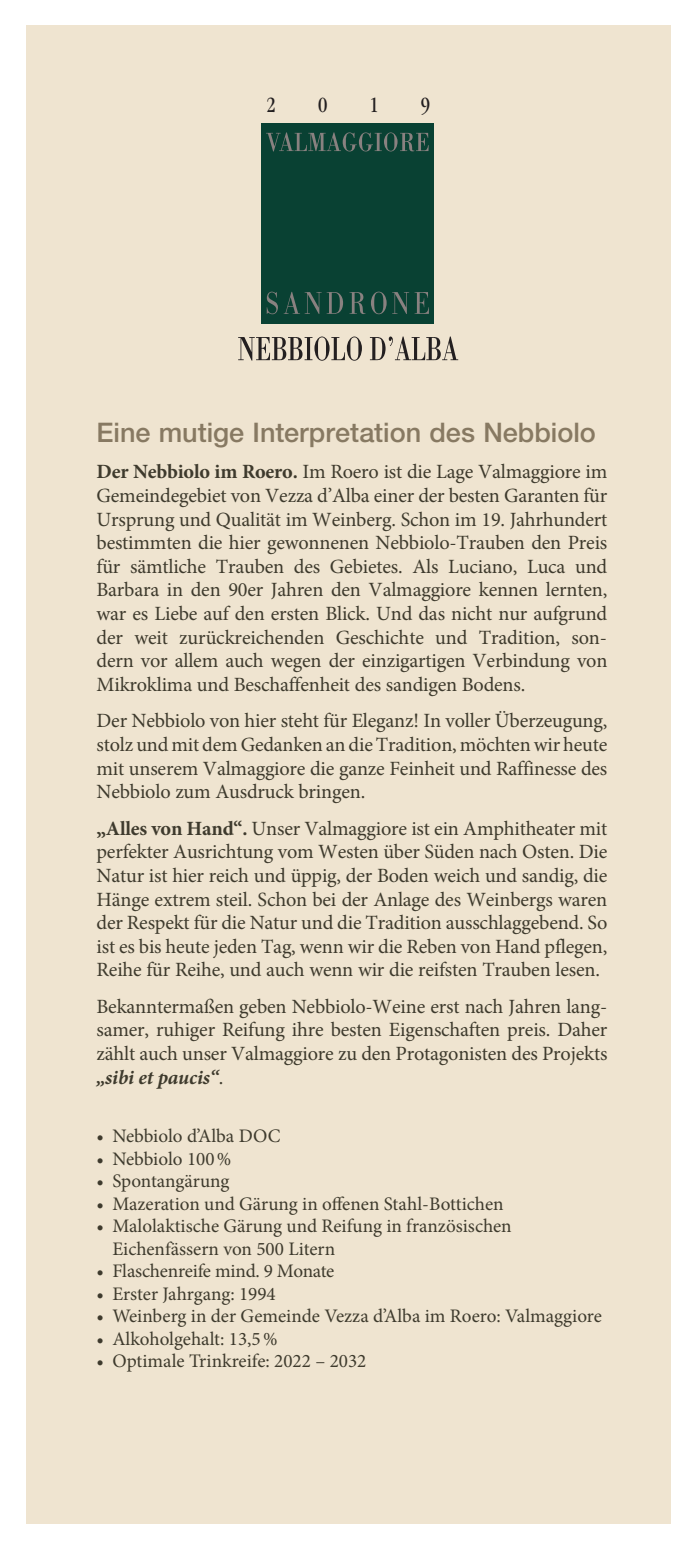
<style>
.page{position:relative;width:696px;height:1550px;background:#fff}
.page>*{position:absolute;margin:0;border:0;box-sizing:border-box;transform-origin:0 0}
.t1{font:500 27px "Helvetica Neue LT Std";color:#877962}
.t2{font:condensed 22.5px "ITC Garamond Std";color:#231f20}
.t3{font:20.25px/23.6px "Minion Pro";letter-spacing:-.01em;color:#3e3a2d;text-align:justify}
.t4{font:19.12px/22.5px "Minion Pro";color:#3e3a2d}
.s1{font-weight:700}
.s2{font-weight:700;font-style:italic}
</style>
<div class="page">
<div style="left:26px;top:26px;width:644px;height:1498px;background:#efe4d0"></div>
<div style="left:261px;top:123px;width:173px;height:201px;background:#094133"></div>
<svg style="left:266px;top:292px;width:77px;height:22px"></svg>
<svg style="left:349px;top:292px;width:37px;height:22px"></svg>
<svg style="left:392px;top:292px;width:36px;height:22px"></svg>
<svg style="left:238px;top:336px;width:220px;height:25px"></svg>
<svg style="left:266px;top:132px;width:162px;height:19px"></svg>
<p class="t2" style="left:266px;top:92px;width:11px">2</p>
<p class="t2" style="left:318px;top:92px;width:11px">0</p>
<p class="t2" style="left:369px;top:92px;width:11px">1</p>
<p class="t2" style="left:420px;top:92px;width:11px">9</p>
<h1 class="t1" style="left:96px;top:416px;width:500px">Eine mutige Interpretation des Nebbiolo</h1>
<p class="t3" style="left:96px;top:460px;width:512px"><span class="s1">Der Nebbiolo im Roero.</span> Im Roero ist die Lage Valmaggiore im Gemeindegebiet von Vezza d’Alba einer der besten Garanten für Ursprung und Qualität im Weinberg. Schon im 19. Jahrhundert bestimmten die hier gewonnenen Nebbiolo-Trauben den Preis für sämtliche Trauben des Gebietes. Als Luciano, Luca und Barbara in den 90er Jahren den Valmaggiore kennen lernten, war es Liebe auf den ersten Blick. Und das nicht nur aufgrund der weit zurückreichenden Geschichte und Tradition, son&shy;dern vor allem auch wegen der einzigartigen Verbindung von Mikroklima und Beschaffenheit des sandigen Bodens.</p>
<p class="t3" style="left:96px;top:709px;width:512px">Der Nebbiolo von hier steht für Eleganz! In voller Überzeugung, stolz und mit dem Gedanken an die Tradition, möchten wir heute mit unserem Valmaggiore die ganze Feinheit und Raffinesse des Nebbiolo zum Ausdruck bringen.</p>
<p class="t3" style="left:96px;top:816px;width:512px"><span class="s1">„Alles von Hand“.</span> Unser Valmaggiore ist ein Amphitheater mit perfekter Ausrichtung vom Westen über Süden nach Osten. Die Natur ist hier reich und üppig, der Boden weich und sandig, die Hänge extrem steil. Schon bei der Anlage des Weinbergs waren der Respekt für die Natur und die Tradition ausschlaggebend. So ist es bis heute jeden Tag, wenn wir die Reben von Hand pflegen, Reihe für Reihe, und auch wenn wir die reifsten Trauben lesen.</p>
<p class="t3" style="left:96px;top:995px;width:512px">Bekanntermaßen geben Nebbiolo-Weine erst nach Jahren lang&shy;samer, ruhiger Reifung ihre besten Eigenschaften preis. Daher zählt auch unser Valmaggiore zu den Protagonisten des Projekts <span class="s2">„sibi et paucis“</span>.</p>
<p class="t4" style="left:96px;top:1125px;width:185px">• Nebbiolo d’Alba DOC</p>
<p class="t4" style="left:96px;top:1148px;width:136px">• Nebbiolo 100%</p>
<p class="t4" style="left:96px;top:1170px;width:134px">• Spontangärung</p>
<p class="t4" style="left:96px;top:1193px;width:408px">• Mazeration und Gärung in offenen Stahl-Bottichen</p>
<p class="t4" style="left:112px;top:1215px;width:400px;text-indent:-16px">• Malolaktische Gärung und Reifung in französischen<br>Eichenfässern von 500 Litern</p>
<p class="t4" style="left:96px;top:1260px;width:239px">• Flaschenreife mind. 9 Monate</p>
<p class="t4" style="left:96px;top:1283px;width:181px">• Erster Jahrgang: 1994</p>
<p class="t4" style="left:96px;top:1305px;width:506px">• Weinberg in der Gemeinde Vezza d’Alba im Roero: Valmaggiore</p>
<p class="t4" style="left:96px;top:1328px;width:182px">• Alkoholgehalt: 13,5%</p>
<p class="t4" style="left:96px;top:1350px;width:271px">• Optimale Trinkreife: 2022 – 2032</p>
</div>
